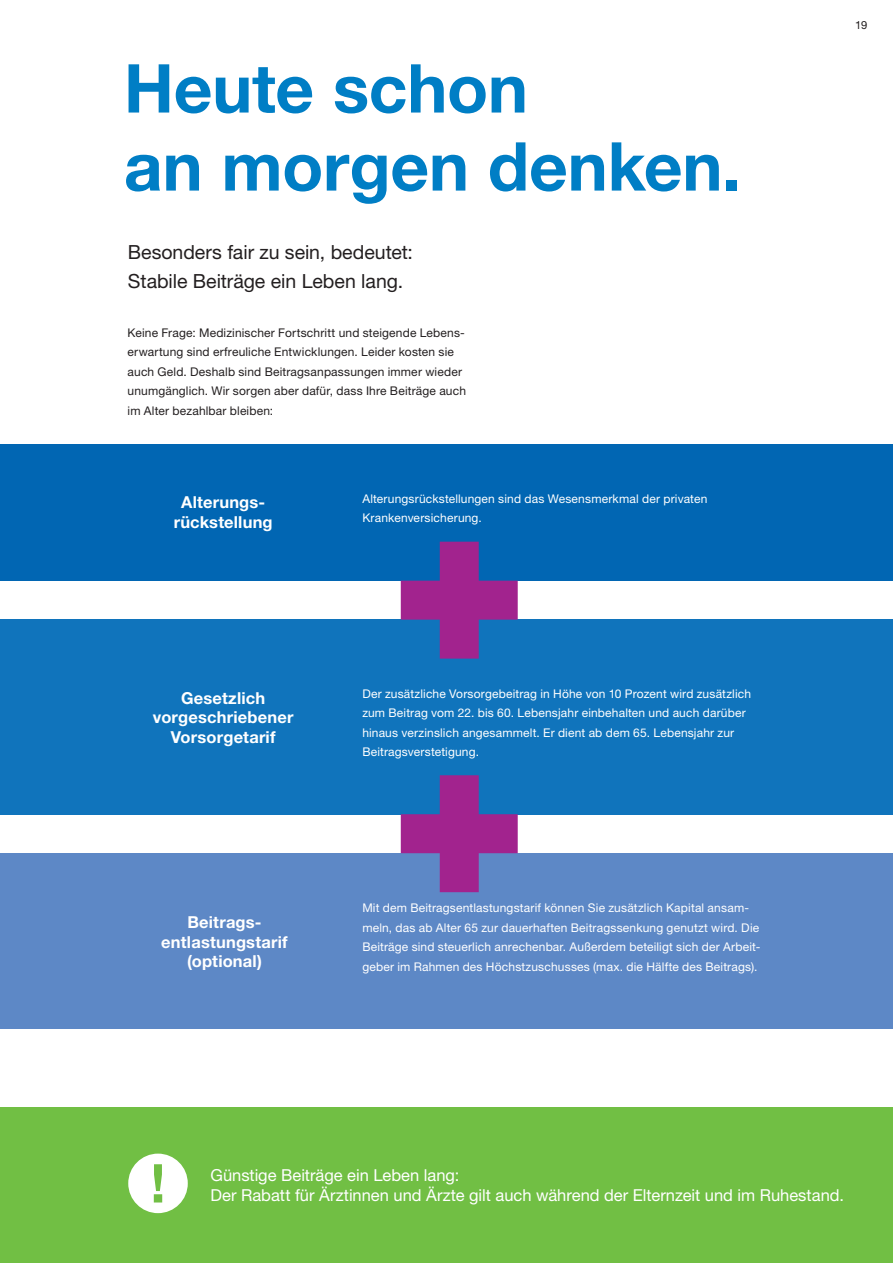
<style>
.page{position:relative;width:893px;height:1263px;background:#fff}
.page>*{position:absolute;margin:0;border:0;box-sizing:border-box;transform-origin:0 0}
.t1{font:700 67.5px/78px "Helvetica Neue LT Std";letter-spacing:-.005em;color:#007ec5}
.t2{font:19.5px/29.2px "Helvetica Neue LT Std";color:#231f20}
.t3{font:16.5px/19.5px "Helvetica Neue LT Std";color:#fff}
.t4{font:700 16.5px/19.5px "Helvetica Neue LT Std";letter-spacing:.01em;color:#fff;text-align:center}
.t5{font:12px/19.5px "Helvetica Neue LT Std";letter-spacing:.015em;color:#fff}
.t6{font:12px/19.5px "Helvetica Neue LT Std";letter-spacing:.015em;color:#231f20}
.t7{font:11.25px "Helvetica Neue LT Std";color:#231f20}
</style>
<div class="page">
<div style="left:0;top:1107px;width:893px;height:156px;background:#71bf44"></div>
<svg style="left:128px;top:1153px;width:60px;height:60px"></svg>
<div style="left:0;top:444px;width:893px;height:137px;background:#0166b3"></div>
<div style="left:0;top:620px;width:893px;height:195px;background:#1074bc"></div>
<div style="left:0;top:854px;width:893px;height:175px;background:#5d88c6"></div>
<svg style="left:401px;top:775px;width:117px;height:117px"></svg>
<svg style="left:401px;top:542px;width:117px;height:117px"></svg>
<h1 class="t1" style="left:124px;top:48px;width:619px">Heute schon<br>an morgen denken.</h1>
<h2 class="t2" style="left:128px;top:237px;width:287px">Besonders fair zu sein, bedeutet:<br>Stabile Beiträge ein Leben lang.</h2>
<p class="t6" style="left:128px;top:323px;width:340px">Keine Frage: Medizinischer Fortschritt und steigende Lebens&shy;erwartung sind erfreuliche Entwicklungen. Leider kosten sie auch Geld. Deshalb sind Beitragsanpassungen immer wieder unumgänglich. Wir sorgen aber dafür, dass Ihre Beiträge auch im Alter bezahlbar bleiben:</p>
<h3 class="t4" style="left:174px;top:492px;width:100px">Alterungs&shy;rückstellung</h3>
<h3 class="t4" style="left:153px;top:687px;width:142px">Gesetzlich vorgeschriebener<br>Vorsorgetarif</h3>
<h3 class="t4" style="left:161px;top:912px;width:128px">Beitrags&shy;entlastungstarif (optional)</h3>
<p class="t5" style="left:362px;top:488px;width:347px">Alterungsrückstellungen sind das Wesensmerkmal der privaten<br>Krankenversicherung.</p>
<p class="t5" style="left:362px;top:683px;width:390px">Der zusätzliche Vorsorgebeitrag in Höhe von 10 Prozent wird zusätzlich zum Beitrag vom 22. bis 60. Lebensjahr einbehalten und auch darüber hinaus verzinslich angesammelt. Er dient ab dem 65. Lebensjahr zur Beitragsverstetigung.</p>
<p class="t5" style="left:362px;top:898px;width:400px">Mit dem Beitragsentlastungstarif können Sie zusätzlich Kapital ansam&shy;meln, das ab Alter 65 zur dauerhaften Beitragssenkung genutzt wird. Die Beiträge sind steuerlich anrechenbar. Außerdem beteiligt sich der Arbeit&shy;geber im Rahmen des Höchstzuschusses (max. die Hälfte des Beitrags).</p>
<p class="t7" style="left:855px;top:19px;width:14px">19</p>
<h3 class="t3" style="left:210px;top:1165px;width:635px">Günstige Beiträge ein Leben lang:<br>Der Rabatt für Ärztinnen und Ärzte gilt auch während der Elternzeit und im Ruhestand.</h3>
</div>
